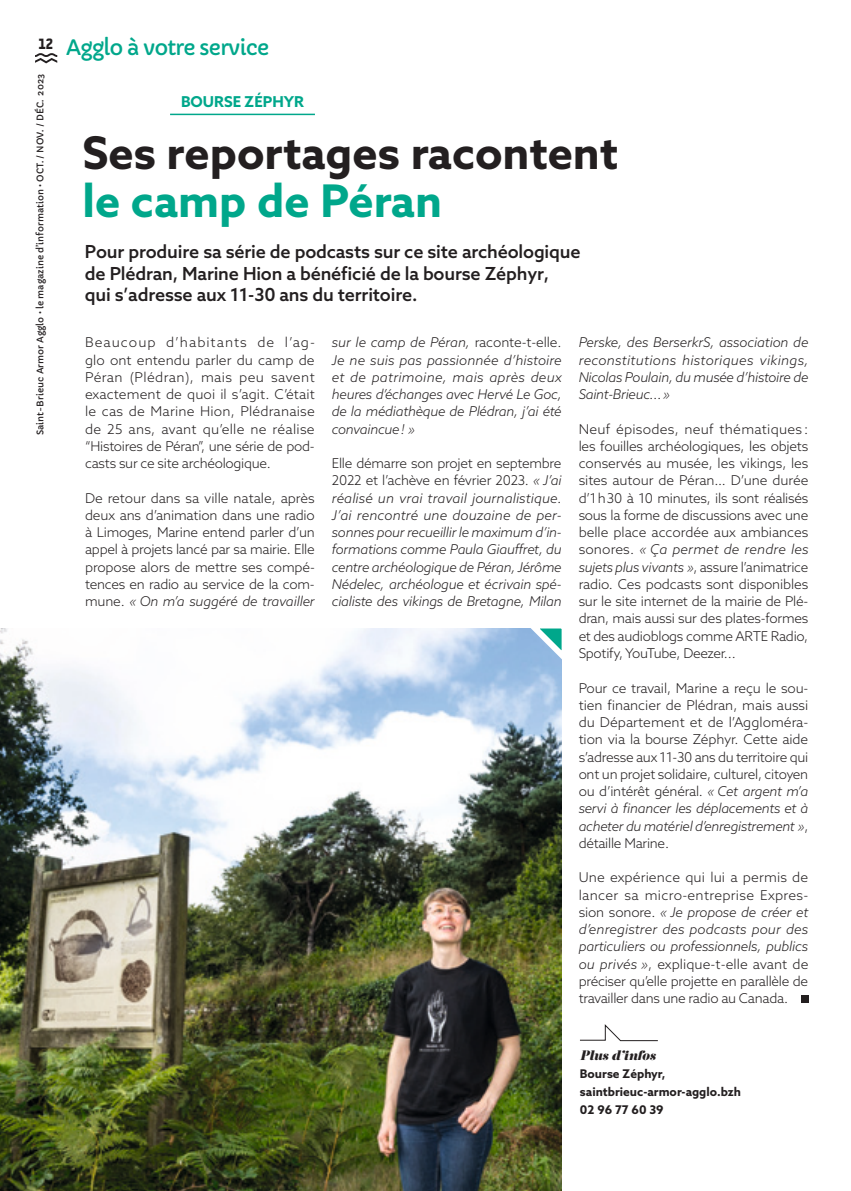
<style>
.page{position:relative;width:851px;height:1191px;background:#fff}
.page>*{position:absolute;margin:0;border:0;box-sizing:border-box;transform-origin:0 0}
.t1{font:700 45px "Azo Sans";color:#231f20}
.t2{font:700 45px "Azo Sans";color:#00a78b}
.t3{font:21px "Capriola";letter-spacing:-.04em;color:#00a78b}
.t4{font:500 18px/21.6px "Azo Sans";letter-spacing:-.01em;color:#231f20}
.t5{font:700 15px "Azo Sans";color:#00a78b}
.t6{font:300 13.5px/17.2px "Azo Sans";letter-spacing:-.02em;color:#231f20;text-align:justify}
.t7{font:italic 300 13.5px/17.2px "Azo Sans";letter-spacing:-.02em;color:#231f20;text-align:justify}
.t8{font:700 12px/18px "Azo Sans";color:#231f20}
.t9{font:italic 12px "Eloquent JF Pro";color:#231f20}
.t10{font:9px "Capriola";color:#231f20}
.s1{font-style:italic}
.s2{font-style:normal}
</style>
<div class="page">
<svg style="left:35px;top:53px;width:22px;height:10px"></svg>
<div style="left:800px;top:995px;width:8px;height:8px;background:#231f20"></div>
<img style="left:0;top:628px;width:561px;height:563px">
<hr style="left:170px;top:114px;width:145px;height:1px;background:#00a78b">
<svg style="left:580px;top:1024px;width:78px;height:17px"></svg>
<svg style="left:517px;top:628px;width:45px;height:44px;background:#8dbeda"></svg>
<h2 class="t3" style="left:39px;top:37px;width:232px"><sup>12</sup> Agglo à votre service</h2>
<p class="t10" style="left:36px;top:435px;width:363px;rotate:-90deg">Saint-Brieuc Armor Agglo • le magazine d’information • OCT. / NOV. / DÉC. 2023</p>
<p class="t5" style="left:181px;top:95px;width:124px">BOURSE ZÉPHYR</p>
<h1 class="t1" style="left:82px;top:134px;width:537px">Ses reportages racontent</h1>
<h1 class="t2" style="left:82px;top:182px;width:361px">le camp de Péran</h1>
<h3 class="t4" style="left:85px;top:242px;width:497px">Pour produire sa série de podcasts sur ce site archéologique de Plédran, Marine Hion a bénéficié de la bourse Zéphyr,<br>qui s’adresse aux 11-30 ans du territoire.</h3>
<p class="t6" style="left:85px;top:335px;width:231px">Beaucoup d’habitants de l’ag&shy;glo ont entendu parler du camp de Péran (Plédran), mais peu savent exactement de quoi il s’agit. C’était le cas de Marine Hion, Plédranaise de 25 ans, avant qu’elle ne réalise “Histoires de Péran”, une série de pod&shy;casts sur ce site archéologique.</p>
<p class="t6" style="left:85px;top:490px;width:231px">De retour dans sa ville natale, après deux ans d’animation dans une radio à Limoges, Marine entend parler d’un appel à projets lancé par sa mairie. Elle propose alors de mettre ses compé&shy;tences en radio au service de la com&shy;mune. <span class="s1">« On m’a suggéré de travailler</span></p>
<p class="t7" style="left:332px;top:335px;width:231px">sur le camp de Péran, <span class="s2">raconte-t-elle.<br></span>Je ne suis pas passionnée d’histoire et de patrimoine, mais après deux heures d’échanges avec Hervé Le Goc, de la médiathèque de Plédran, j’ai été convaincue ! »</p>
<p class="t7" style="left:332px;top:456px;width:231px"><span class="s2">Elle démarre son projet en septembre 2022 et l’achève en février 2023.</span> « J’ai réalisé un vrai travail journalistique.<br>J’ai rencontré une douzaine de per&shy;sonnes pour recueillir le maximum d’in&shy;formations comme Paula Giauffret, du centre archéologique de Péran, Jérôme Nédelec, archéologue et écrivain spé&shy;cialiste des vikings de Bretagne, Milan</p>
<p class="t7" style="left:578px;top:335px;width:231px">Perske, des BerserkrS, association de reconstitutions historiques vikings, Nicolas Poulain, du musée d’histoire de Saint-Brieuc... »</p>
<p class="t6" style="left:578px;top:421px;width:231px">Neuf épisodes, neuf thématiques : les fouilles archéologiques, les objets conservés au musée, les vikings, les sites autour de Péran… D’une durée d’1 h 30 à 10 minutes, ils sont réalisés sous la forme de discussions avec une belle place accordée aux ambiances sonores. <span class="s1">« Ça permet de rendre les sujets plus vivants »</span>, assure l’animatrice radio. Ces podcasts sont disponibles sur le site internet de la mairie de Plé&shy;dran, mais aussi sur des plates-formes et des audioblogs comme ARTE Radio, Spotify, YouTube, Deezer...</p>
<p class="t6" style="left:578px;top:680px;width:231px">Pour ce travail, Marine a reçu le sou&shy;tien financier de Plédran, mais aussi du Département et de l’Aggloméra&shy;tion via la bourse Zéphyr. Cette aide s’adresse aux 11-30 ans du territoire qui ont un projet solidaire, culturel, citoyen ou d’intérêt général. <span class="s1">« Cet argent m’a servi à financer les déplacements et à acheter du matériel d’enregistrement »</span>, détaille Marine.</p>
<p class="t6" style="left:578px;top:870px;width:231px">Une expérience qui lui a permis de lancer sa micro-entreprise Expres&shy;sion sonore. <span class="s1">« Je propose de créer et d’enregistrer des podcasts pour des particuliers ou professionnels, publics ou privés »</span>, explique-t-elle avant de préciser qu’elle projette en parallèle de travailler dans une radio au Canada.</p>
<p class="t9" style="left:580px;top:1050px;width:77px">Plus d’infos</p>
<p class="t8" style="left:580px;top:1065px;width:162px">Bourse Zéphyr, saintbrieuc-armor-agglo.bzh<br>02 96 77 60 39</p>
</div>
